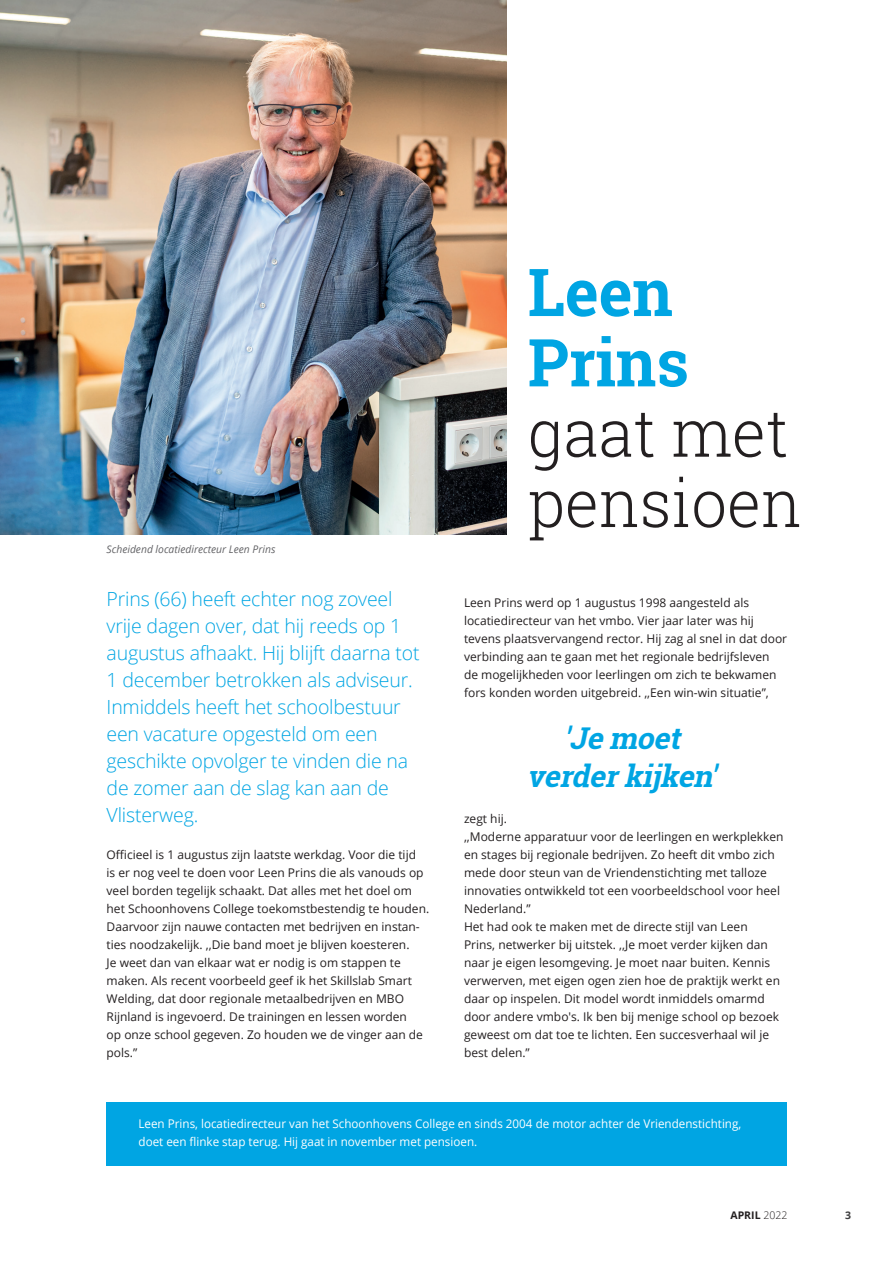
<style>
.page{position:relative;width:894px;height:1264px;background:#fff}
.page>*{position:absolute;margin:0;border:0;box-sizing:border-box;transform-origin:0 0}
.t1{font:300 66px "Roboto Slab";color:#231f20;scale:.96 1}
.t2{font:700 66px "Roboto Slab";color:#00a5e3;scale:.96 1}
.t3{font:italic 700 30px "Roboto Slab";color:#00a5e3}
.t4{font:300 19.5px/27px "Open Sans";letter-spacing:-.01em;color:#00a5e3}
.t5{font:12px/18px "Open Sans";color:#231f20}
.t6{font:12px/18px "Open Sans";color:#fff}
.t7{font:italic 10.5px "Open Sans";color:#636366}
.t8{font:700 10.5px "Open Sans";color:#231f20}
.t9{font:700 10.5px "Open Sans";color:#3e3e3f}
.s1{font-weight:300}
</style>
<div class="page">
<hr style="left:0;top:696px;width:1px;height:567px;background:#00a5e3">
<div style="left:107px;top:1102px;width:680px;height:63px;background:#00a5e3"></div>
<img style="left:0;top:0;width:506px;height:534px">
<p class="t7" style="left:107px;top:542px;width:170px">Scheidend locatiedirecteur Leen Prins</p>
<p class="t4" style="left:107px;top:585px;width:287px">Prins (66) heeft echter nog zoveel</p>
<p class="t4" style="left:107px;top:612px;width:314px">vrije dagen over, dat hij reeds op 1 augustus afhaakt. Hij blijft daarna tot<br>1 december betrokken als adviseur.<br>Inmiddels heeft het schoolbestuur een vacature opgesteld om een geschikte opvolger te vinden die na de zomer aan de slag kan aan de<br>Vlisterweg.</p>
<p class="t5" style="left:107px;top:845px;width:324px">Officieel is 1 augustus zijn laatste werkdag. Voor die tijd<br>is er nog veel te doen voor Leen Prins die als vanouds op veel borden tegelijk schaakt. Dat alles met het doel om het Schoonhovens College toekomstbestendig te houden.<br>Daarvoor zijn nauwe contacten met bedrijven en instan&shy;ties noodzakelijk. ,,Die band moet je blijven koesteren.<br>Je weet dan van elkaar wat er nodig is om stappen te maken. Als recent voorbeeld geef ik het Skillslab Smart Welding, dat door regionale metaalbedrijven en MBO Rijnland is ingevoerd. De trainingen en lessen worden<br>op onze school gegeven. Zo houden we de vinger aan de pols.”</p>
<p class="t2" style="left:527px;top:247px;width:152px">Leen</p>
<p class="t2" style="left:527px;top:317px;width:169px">Prins</p>
<p class="t1" style="left:527px;top:387px;width:273px">gaat met</p>
<p class="t1" style="left:527px;top:458px;width:287px">pensioen</p>
<p class="t5" style="left:464px;top:593px;width:324px">Leen Prins werd op 1 augustus 1998 aangesteld als locatiedirecteur van het vmbo. Vier jaar later was hij tevens plaatsvervangend rector. Hij zag al snel in dat door verbinding aan te gaan met het regionale bedrijfsleven<br>de mogelijkheden voor leerlingen om zich te bekwamen fors konden worden uitgebreid. ,,Een win-win situatie”,</p>
<p class="t3" style="left:563px;top:717px;width:127px">'Jemoet</p>
<p class="t3" style="left:527px;top:755px;width:199px">verderkijken'</p>
<p class="t5" style="left:464px;top:809px;width:44px">zegt hij.</p>
<p class="t5" style="left:464px;top:827px;width:321px">,,Moderne apparatuur voor de leerlingen en werkplekken en stages bij regionale bedrijven. Zo heeft dit vmbo zich mede door steun van de Vriendenstichting met talloze innovaties ontwikkeld tot een voorbeeldschool voor heel Nederland.”</p>
<p class="t5" style="left:464px;top:917px;width:317px">Het had ook te maken met de directe stijl van Leen Prins, netwerker bij uitstek. ,,Je moet verder kijken dan naar je eigen lesomgeving. Je moet naar buiten. Kennis verwerven, met eigen ogen zien hoe de praktijk werkt en daar op inspelen. Dit model wordt inmiddels omarmd door andere vmbo's. Ik ben bij menige school op bezoek geweest om dat toe te lichten. Een succesverhaal wil je best delen.”</p>
<p class="t6" style="left:138px;top:1114px;width:604px">Leen Prins, locatiedirecteur van het Schoonhovens College en sinds 2004 de motor achter de Vriendenstichting, doet een flinke stap terug. Hij gaat in november met pensioen.</p>
<p class="t8" style="left:730px;top:1207px;width:58px">APRIL <span class="s1">2022</span></p>
<p class="t9" style="left:845px;top:1207px;width:7px">3</p>
</div>
